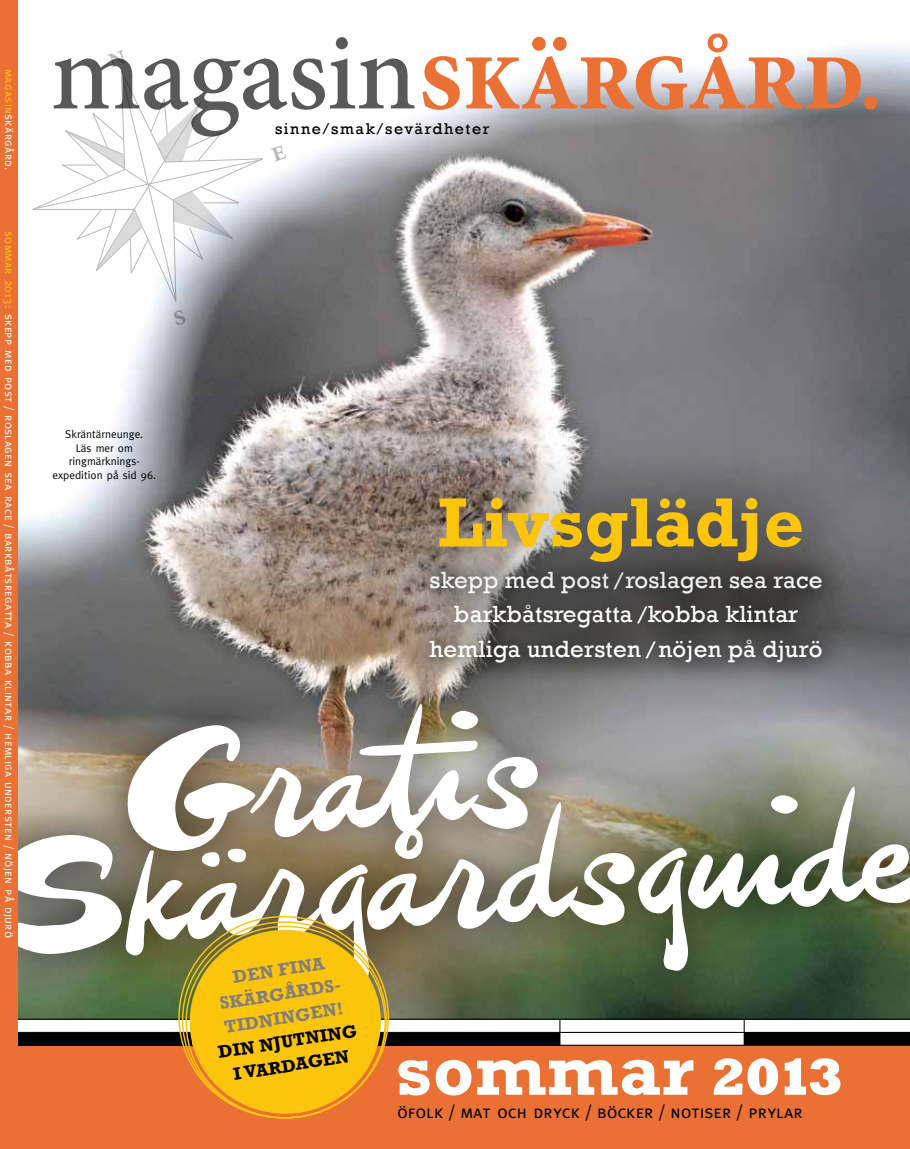
<style>
.page{position:relative;width:910px;height:1149px;background:#fff}
.page>*{position:absolute;margin:0;border:0;box-sizing:border-box;transform-origin:0 0}
.t1{font:152.7px "Imitation Two";color:#fff}
.t2{font:700 72px "Rockwell";color:#fff}
.t3{font:700 70.5px "Rockwell";color:#fdc40c}
.t4{font:24px/34.5px "Rockwell";letter-spacing:.01em;color:#fff;text-align:center}
.t5{font:18px "Meta Caps";color:#000}
.t6{font:700 18px/24px "Rockwell";color:#817f7c;text-align:center}
.t7{font:700 18px/24px "Rockwell";color:#000;text-align:center}
.t8{font:16.05px "Rockwell";letter-spacing:.1em;color:#000}
.t9{font:12px "Meta Caps";letter-spacing:.025em;color:#fff}
.t10{font:11.25px/13.5px "Meta";color:#000;text-align:center}
.s1{color:#fdc40c}
.s2{font-family:"Meta";color:#fdc40c}
.s3{font-weight:800;font-size:52.5px}
</style>
<div class="page">
<img style="left:17px;top:0;width:893px;height:666px">
<div style="left:864px;top:96px;width:13px;height:13px;background:#ea7133;border-radius:50%"></div>
<div style="left:0;top:1045px;width:910px;height:103px;background:#ea7033"></div>
<hr style="left:0;top:1031px;width:910px;height:1px;background:#000">
<svg style="left:744px;top:1027px;width:1px;height:17px"></svg>
<div style="left:8px;top:1032px;width:184px;height:12px;background:#000"></div>
<div style="left:376px;top:1032px;width:184px;height:12px;background:#000"></div>
<div style="left:745px;top:1032px;width:165px;height:12px;background:#000"></div>
<hr style="left:0;top:1044px;width:910px;height:1px;background:#000">
<svg style="left:31px;top:70px;width:233px;height:233px"></svg>
<div style="left:0;top:666px;width:910px;height:361px;background:#000;opacity:.5"></div>
<div style="left:190px;top:929px;width:191px;height:184px;background:#fdc40c;border-radius:50%"></div>
<div style="left:0;top:0;width:17px;height:1148px;background:#ea7033"></div>
<div style="left:403px;top:545px;width:445px;height:143px;background:#000;opacity:.75"></div>
<div style="left:373px;top:430px;width:495px;height:199px;background:#000;opacity:.5"></div>
<svg style="left:172px;top:309px;width:15px;height:17px"></svg>
<svg style="left:34px;top:33px;width:827px;height:267px"></svg>
<p class="t9" style="left:16px;top:68px;width:103px;rotate:90deg"><span class="s1">magasin</span>skärgård.</p>
<h3 class="t8" style="left:275px;top:120px;width:216px">sinne/smak/sevärdheter</h3>
<p class="t9" style="left:16px;top:230px;width:708px;rotate:90deg"><span class="s1">sommar</span> <span class="s2">2013:</span> skepp med post / roslagen sea race / barkbåtsregatta / kobba klintar / hemliga understen / nöjen på djurö</p>
<p class="t10" style="left:53px;top:427px;width:105px">Skräntärneunge.<br>Läs mer om ringmärknings&shy;expedition på sid 96.</p>
<h3 class="t3" style="left:438px;top:480px;width:368px">Livsglädje</h3>
<h3 class="t4" style="left:429px;top:562px;width:395px">skepp med post / roslagen sea race barkbåtsregatta /kobba klintar hemliga understen /nöjen på djurö</h3>
<h1 class="t1" style="left:123px;top:696px;width:414px;rotate:-3deg">Gratis</h1>
<h1 class="t1" style="left:0;top:804px;width:918px;rotate:-3deg">Skärgårdsguide</h1>
<h3 class="t6" style="left:214px;top:967px;width:126px;rotate:-9deg">Den fina skärgård s&shy;tid ningen!</h3>
<h3 class="t7" style="left:216px;top:1040px;width:142px;rotate:-9deg">d in njutning i vardagen</h3>
<h2 class="t2" style="left:395px;top:1026px;width:450px">sommar <span class="s3">2013</span></h2>
<h3 class="t5" style="left:397px;top:1100px;width:407px">öfolk / mat och dryck / böcker / notiser / prylar</h3>
</div>
